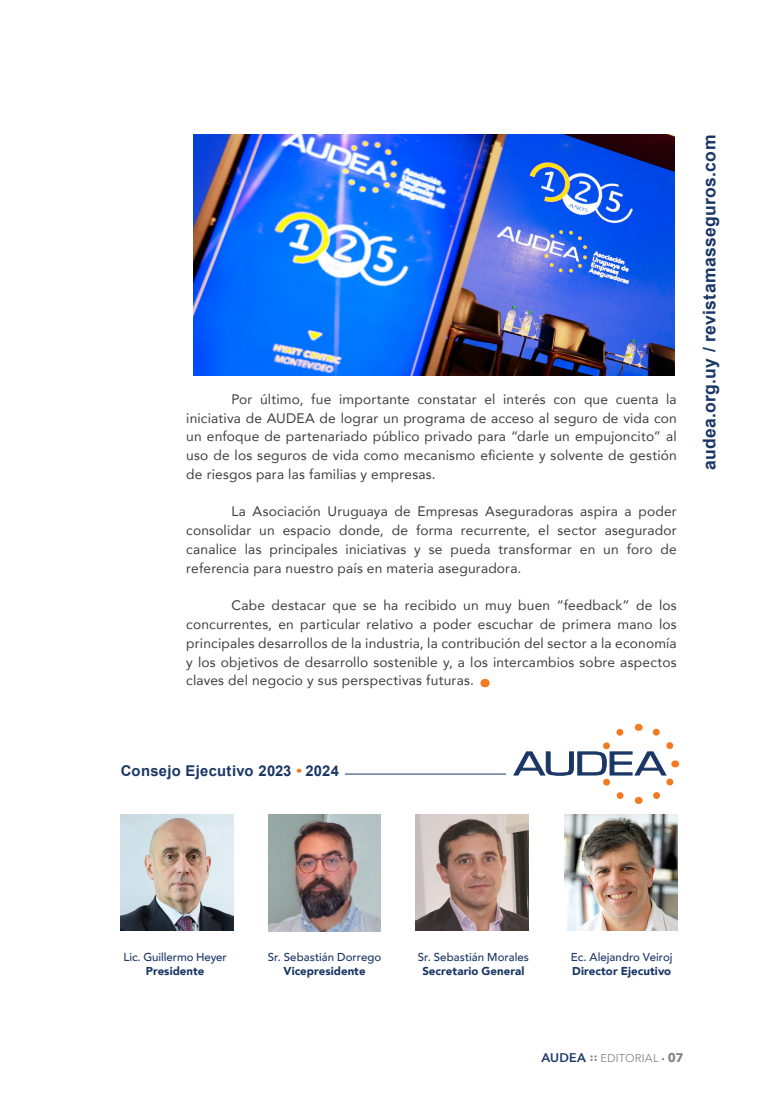
<style>
.page{position:relative;width:780px;height:1099px;background:#fff}
.page>*{position:absolute;margin:0;border:0;box-sizing:border-box;transform-origin:0 0}
.t1{font:700 17.5px "Arial";letter-spacing:.02em;color:#193665}
.t2{font:700 14.88px "Arial";letter-spacing:.02em;color:#193665}
.t3{font:13.75px/18.8px "Avenir";letter-spacing:.015em;color:#3e3e3f;text-align:justify}
.t4{font:500 11.5px "Avenir";color:#193665}
.t5{font:900 11.5px "Avenir";letter-spacing:.005em;color:#193665}
.t6{font:11.25px "Avenir Next";letter-spacing:.015em;color:#808285}
.s1{font-weight:600;font-size:12.5px;color:#193665}
.s2{font-weight:700}
.s3{font-weight:700;font-size:12.5px}
</style>
<div class="page">
<img style="left:120px;top:814px;width:113px;height:116px">
<img style="left:268px;top:814px;width:113px;height:117px">
<svg style="left:513px;top:723px;width:167px;height:81px"></svg>
<hr style="left:345px;top:773px;width:161px;height:1px;background:#193665">
<img style="left:564px;top:814px;width:113px;height:116px">
<img style="left:416px;top:814px;width:113px;height:116px">
<svg style="left:296px;top:768px;width:5px;height:5px"></svg>
<img style="left:194px;top:135px;width:480px;height:241px">
<svg style="left:480px;top:679px;width:10px;height:9px"></svg>
<p class="t3" style="left:186px;top:389px;width:492px;text-indent:45px">Por último, fue importante constatar el interés con que cuenta la iniciativa de AUDEA de lograr un programa de acceso al seguro de vida con un enfoque de partenariado público privado para “darle un empujoncito” al uso de los seguros de vida como mecanismo eficiente y solvente de gestión de riesgos para las familias y empresas.</p>
<p class="t3" style="left:186px;top:502px;width:492px;text-indent:45px">La Asociación Uruguaya de Empresas Aseguradoras aspira a poder consolidar un espacio donde, de forma recurrente, el sector asegurador canalice las principales iniciativas y se pueda transformar en un foro de referencia para nuestro país en materia aseguradora.</p>
<p class="t3" style="left:186px;top:595px;width:492px;text-indent:45px">Cabe destacar que se ha recibido un muy buen “feedback” de los concurrentes, en particular relativo a poder escuchar de primera mano los principales desarrollos de la industria, la contribución del sector a la economía y los objetivos de desarrollo sostenible y, a los intercambios sobre aspectos claves del negocio y sus perspectivas futuras.</p>
<p class="t1" style="left:697px;top:470px;width:337px;rotate:-90deg">audea.org.uy / revistamasseguros.com</p>
<p class="t2" style="left:121px;top:760px;width:220px">Consejo Ejecutivo 2023 2024</p>
<p class="t4" style="left:123px;top:947px;width:105px">Lic. Guillermo Heyer</p>
<p class="t5" style="left:146px;top:960px;width:60px">Presidente</p>
<p class="t4" style="left:268px;top:947px;width:115px">Sr. Sebastián Dorrego</p>
<p class="t5" style="left:283px;top:960px;width:83px">Vicepresidente</p>
<p class="t4" style="left:418px;top:947px;width:113px">Sr. Sebastián Morales</p>
<p class="t5" style="left:422px;top:960px;width:103px">Secretario General</p>
<p class="t4" style="left:570px;top:947px;width:103px">Ec. Alejandro Veiroj</p>
<p class="t5" style="left:572px;top:960px;width:100px">Director Ejecutivo</p>
<p class="t6" style="left:541px;top:1048px;width:143px"><span class="s1">AUDEA</span> <span class="s2">::</span> EDITORIAL <sup>.</sup> <span class="s3">07</span></p>
</div>
